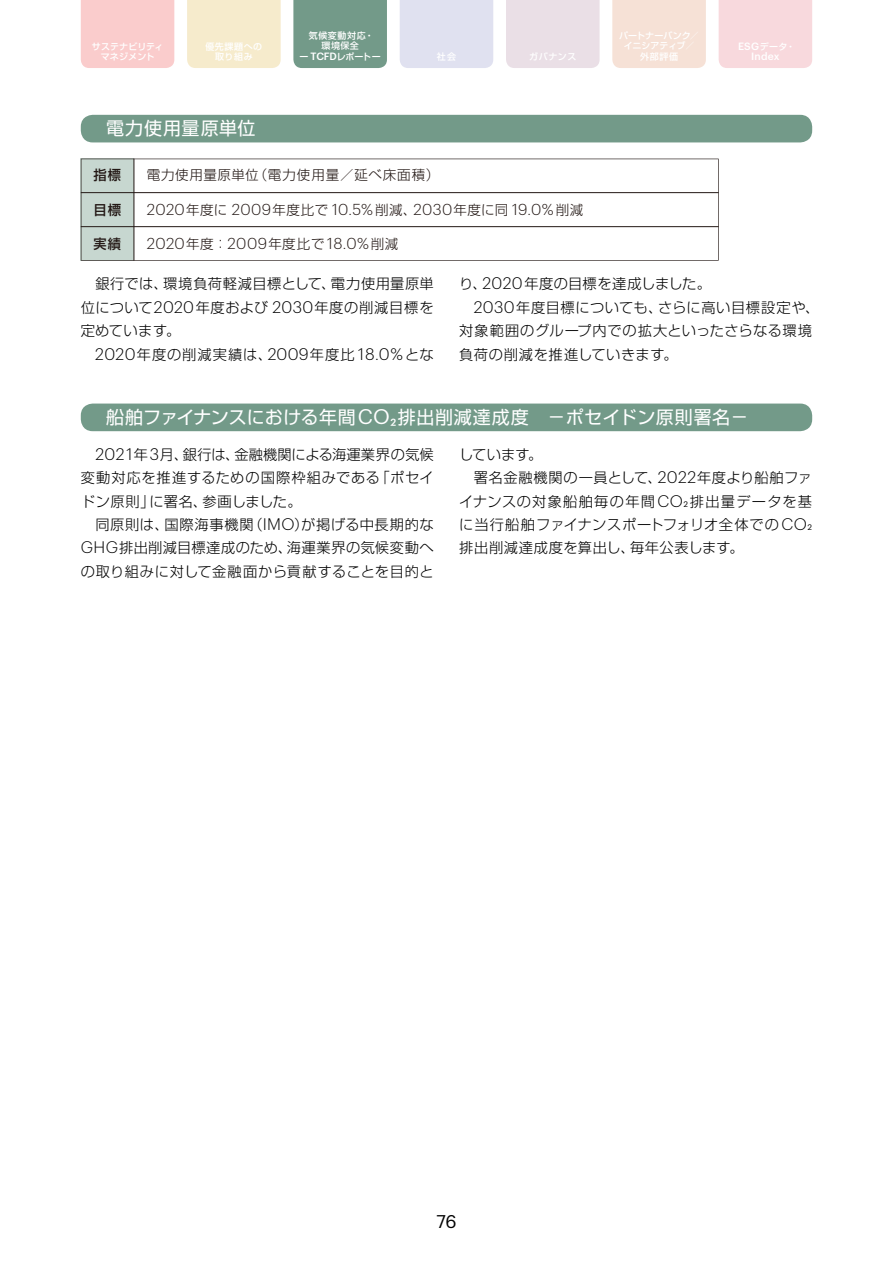
<style>
.page{position:relative;width:893px;height:1263px;background:#fff}
.page>*{position:absolute;margin:0;border:0;box-sizing:border-box;transform-origin:0 0}
.t1{font:18px "Shin Go Pro";letter-spacing:.03em;color:#fff}
.t2{font:18px "Graphik";color:#000}
.t3{font:300 15.45px "Graphik";letter-spacing:.025em;color:#231815}
.t4{font:300 14.25px/23.4px "Shin Go Pro";letter-spacing:.045em;color:#000}
.t5{font:300 14.25px "Shin Go Pro";letter-spacing:.065em;color:#000}
.t6{font:300 14.25px "Shin Go Pro";letter-spacing:.07em;color:#000}
.t7{font:300 13.5px "Shin Go Pro";letter-spacing:.06em;color:#231815}
.t8{font:500 13.5px "Shin Go Pro";color:#231815}
.t9{font:500 10.35px "Graphik";letter-spacing:.015em;color:#fff}
.t10{font:500 9px/10.6px "Shin Go Pro";letter-spacing:.04em;color:#fff;text-align:center}
.t11{font:500 9px/10.6px "Shin Go Pro";letter-spacing:.01em;color:#fff;text-align:center}
.t12{font:500 9px/10.6px "Shin Go Pro";letter-spacing:.06em;color:#fff;text-align:center}
.s1{font-family:"Graphik";font-size:10.35px}
.s2{font-family:"Shin Go Pro";font-size:13.5px}
.s3{font-family:"Graphik";font-size:16.35px}
.s4{font-family:"Graphik";font-size:20.7px}
</style>
<div class="page">
<div style="left:293px;top:0;width:94px;height:68px;background:#739a89"></div>
<div style="left:400px;top:0;width:93px;height:68px;background:#e0e1f0"></div>
<div style="left:506px;top:0;width:94px;height:68px;background:#eadfe6"></div>
<div style="left:81px;top:0;width:93px;height:68px;background:#facccc"></div>
<div style="left:719px;top:0;width:93px;height:68px;background:#f8d9dd"></div>
<div style="left:187px;top:0;width:94px;height:68px;background:#f6ebcc"></div>
<div style="left:612px;top:0;width:94px;height:68px;background:#f6e1d6"></div>
<div style="left:81px;top:404px;width:731px;height:27px;background:#739a89;border-radius:12px"></div>
<div style="left:81px;top:115px;width:731px;height:27px;background:#739a89;border-radius:12px"></div>
<svg style="left:81px;top:159px;width:638px;height:102px"></svg>
<hr style="left:81px;top:192px;width:638px;height:1px;background:#231815">
<hr style="left:81px;top:226px;width:638px;height:1px;background:#231815">
<hr style="left:134px;top:159px;width:1px;height:102px;background:#231815">
<p class="t12" style="left:205px;top:40px;width:58px">優先課題への取り組み</p>
<p class="t11" style="left:619px;top:29px;width:81px">パートナーバンク／イニシアティブ／外部評価</p>
<p class="t10" style="left:299px;top:29px;width:83px">気候変動対応・<br>環境保全<br>ー <span class="s1">TCFD</span>レポートー</p>
<p class="t11" style="left:92px;top:40px;width:73px">サステナビリティマネジメント</p>
<p class="t10" style="left:738px;top:40px;width:58px"><span class="s1">ESG</span>データ・</p>
<p class="t9" style="left:751px;top:49px;width:30px">Index</p>
<p class="t10" style="left:437px;top:51px;width:21px">社会</p>
<p class="t10" style="left:529px;top:51px;width:49px">ガバナンス</p>
<p class="t1" style="left:106px;top:114px;width:151px">電力使用量原単位</p>
<p class="t8" style="left:94px;top:164px;width:29px">指標</p>
<p class="t8" style="left:94px;top:198px;width:29px">目標</p>
<p class="t8" style="left:94px;top:232px;width:29px">実績</p>
<p class="t7" style="left:147px;top:164px;width:294px">電力使用量原単位（電力使用量／延べ床面積）</p>
<p class="t3" style="left:147px;top:198px;width:438px">2020<span class="s2">年度に</span> 2009<span class="s2">年度比で</span> 10.5%<span class="s2">削減、</span>2030<span class="s2">年度に同</span> 19.0%<span class="s2">削減</span></p>
<p class="t3" style="left:147px;top:232px;width:253px">2020<span class="s2">年度：</span>2009<span class="s2">年度比で</span> 18.0%<span class="s2">削減</span></p>
<p class="t4" style="left:81px;top:270px;width:354px;text-align:justify">　銀行では、環境負荷軽減目標として、電力使用量原単位について<span class="s3">2020</span>年度および <span class="s3">2030</span>年度の削減目標を定めています。</p>
<p class="t5" style="left:95px;top:342px;width:340px"><span class="s3">2020</span>年度の削減実績は、<span class="s3">2009</span>年度比 <span class="s3">18.0%</span>とな</p>
<p class="t4" style="left:459px;top:270px;width:253px">り、<span class="s3">2020</span>年度の目標を達成しました。</p>
<p class="t4" style="left:474px;top:294px;width:347px"><span class="s3">2030</span>年度目標についても、さらに高い目標設定や、</p>
<p class="t6" style="left:459px;top:319px;width:354px">対象範囲のグループ内での拡大といったさらなる環境</p>
<p class="t4" style="left:459px;top:341px;width:220px">負荷の削減を推進していきます。</p>
<p class="t1" style="left:106px;top:402px;width:644px">船舶ファイナンスにおける年間<span class="s4">CO2</span>排出削減達成度　－ポセイドン原則署名－</p>
<p class="t4" style="left:81px;top:441px;width:354px;text-indent:15px"><span class="s3">2021</span>年<span class="s3">3</span>月、銀行は、金融機関による海運業界の気候変動対応を推進するための国際枠組みである「ポセイドン原則」に署名、参画しました。<br>　同原則は、国際海事機関（<span class="s3">IMO</span>）が掲げる中長期的な<br><span class="s3">GHG</span>排出削減目標達成のため、海運業界の気候変動への取り組みに対して金融面から貢献することを目的と</p>
<p class="t4" style="left:459px;top:441px;width:354px">しています。<br>　署名金融機関の一員として、<span class="s3">2022</span>年度より船舶ファイナンスの対象船舶毎の年間<span class="s3">CO2</span>排出量データを基に当行船舶ファイナンスポートフォリオ全体での <span class="s3">CO2</span>排出削減達成度を算出し、毎年公表します。</p>
<p class="t2" style="left:436px;top:1208px;width:22px">76</p>
</div>
